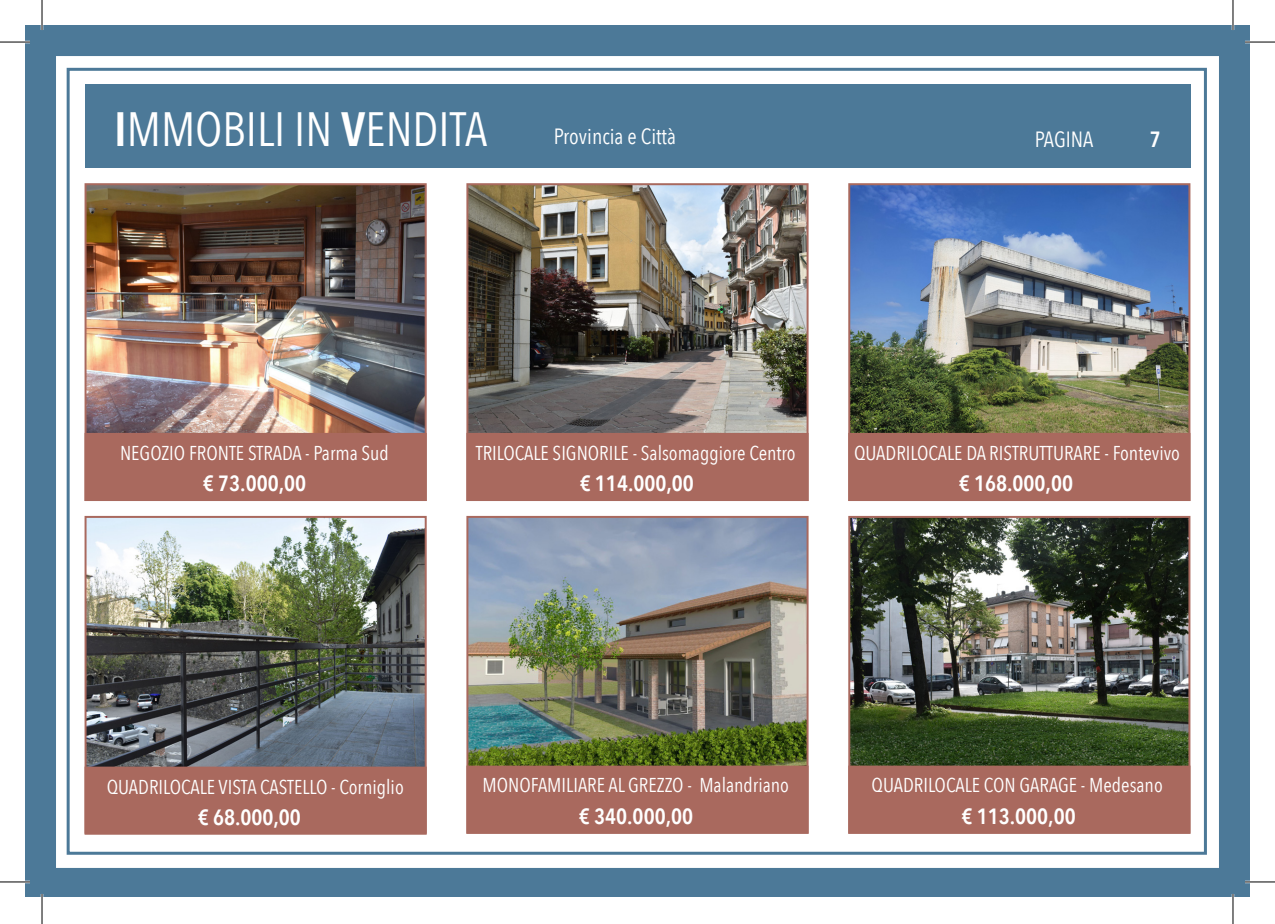
<style>
.page{position:relative;width:1275px;height:924px;background:#fff}
.page>*{position:absolute;margin:0;border:0;box-sizing:border-box;transform-origin:0 0}
.t1{font:48px "Avenir Next Condensed";color:#fff}
.t2{font:600 22px "Avenir Next Condensed";color:#fff}
.t3{font:22px "Avenir Next Condensed";color:#fff}
.t4{font:20px "Avenir Next Condensed";color:#fff}
.s1{font-weight:600}
</style>
<div class="page">
<div style="left:25px;top:25px;width:1225px;height:870px;background:#4c7998"></div>
<div style="left:49px;top:49px;width:1177px;height:825px;background:#fff"></div>
<div style="left:42px;top:42px;width:1191px;height:839px;border:14px solid #4c7998"></div>
<div style="left:67px;top:68px;width:1140px;height:786px;background:#fff;border:3px solid #4c7998"></div>
<div style="left:85px;top:85px;width:1105px;height:83px;background:#4c7998"></div>
<img style="left:851px;top:186px;width:336px;height:246px">
<div style="left:848px;top:183px;width:342px;height:318px;border:2px solid #a9695e"></div>
<img style="left:469px;top:186px;width:336px;height:246px">
<div style="left:466px;top:183px;width:342px;height:318px;border:2px solid #a9695e"></div>
<img style="left:88px;top:518px;width:336px;height:248px">
<div style="left:85px;top:515px;width:342px;height:318px;border:2px solid #a9695e"></div>
<img style="left:88px;top:186px;width:336px;height:246px">
<div style="left:85px;top:183px;width:342px;height:318px;border:2px solid #a9695e"></div>
<img style="left:851px;top:518px;width:336px;height:247px">
<div style="left:848px;top:515px;width:342px;height:318px;border:2px solid #a9695e"></div>
<img style="left:469px;top:518px;width:336px;height:247px">
<div style="left:466px;top:515px;width:342px;height:318px;border:2px solid #a9695e"></div>
<div style="left:85px;top:766px;width:342px;height:68px;background:#a9695e;border:2px solid #a9695e"></div>
<div style="left:466px;top:432px;width:342px;height:69px;background:#a9695e;border:2px solid #a9695e"></div>
<div style="left:848px;top:432px;width:342px;height:69px;background:#a9695e;border:2px solid #a9695e"></div>
<div style="left:466px;top:765px;width:342px;height:68px;background:#a9695e;border:2px solid #a9695e"></div>
<div style="left:848px;top:765px;width:342px;height:68px;background:#a9695e;border:2px solid #a9695e"></div>
<div style="left:85px;top:432px;width:342px;height:69px;background:#a9695e;border:2px solid #a9695e"></div>
<hr style="left:0;top:41px;width:30px;height:2px;background:#fff">
<hr style="left:1245px;top:41px;width:30px;height:2px;background:#fff">
<hr style="left:0;top:880px;width:30px;height:2px;background:#fff">
<hr style="left:1245px;top:880px;width:30px;height:2px;background:#fff">
<hr style="left:41px;top:0;width:2px;height:30px;background:#fff">
<hr style="left:41px;top:893px;width:2px;height:30px;background:#fff">
<hr style="left:1231px;top:0;width:3px;height:30px;background:#fff">
<hr style="left:1231px;top:893px;width:3px;height:30px;background:#fff">
<hr style="left:0;top:42px;width:30px;height:1px;background:#000">
<hr style="left:1245px;top:42px;width:30px;height:1px;background:#000">
<hr style="left:0;top:881px;width:30px;height:1px;background:#000">
<hr style="left:1245px;top:881px;width:30px;height:1px;background:#000">
<hr style="left:42px;top:0;width:1px;height:30px;background:#000">
<hr style="left:42px;top:893px;width:1px;height:30px;background:#000">
<hr style="left:1232px;top:0;width:1px;height:30px;background:#000">
<hr style="left:1232px;top:893px;width:1px;height:30px;background:#000">
<p class="t1" style="left:114px;top:88px;width:375px"><span class="s1">I</span>MMOBILI IN <span class="s1">V</span>ENDITA</p>
<p class="t3" style="left:554px;top:118px;width:124px">Provincia e Città</p>
<p class="t3" style="left:1034px;top:121px;width:60px">PAGINA</p>
<p class="t2" style="left:1150px;top:121px;width:12px">7</p>
<p class="t4" style="left:120px;top:435px;width:270px">NEGOZIO FRONTE STRADA - Parma Sud</p>
<p class="t2" style="left:203px;top:464px;width:105px">€ 73.000,00</p>
<p class="t4" style="left:476px;top:435px;width:321px">TRILOCALE SIGNORILE - Salsomaggiore Centro</p>
<p class="t4" style="left:854px;top:435px;width:327px">QUADRILOCALE DA RISTRUTTURARE - Fontevivo</p>
<p class="t2" style="left:579px;top:464px;width:116px">€ 114.000,00</p>
<p class="t2" style="left:959px;top:464px;width:116px">€ 168.000,00</p>
<p class="t4" style="left:107px;top:769px;width:299px">QUADRILOCALE VISTA CASTELLO - Corniglio</p>
<p class="t2" style="left:198px;top:798px;width:105px">€ 68.000,00</p>
<p class="t4" style="left:482px;top:768px;width:308px">MONOFAMILIARE AL GREZZO - Malandriano</p>
<p class="t4" style="left:871px;top:768px;width:293px">QUADRILOCALE CON GARAGE - Medesano</p>
<p class="t2" style="left:579px;top:797px;width:116px">€ 340.000,00</p>
<p class="t2" style="left:961px;top:797px;width:116px">€ 113.000,00</p>
</div>
